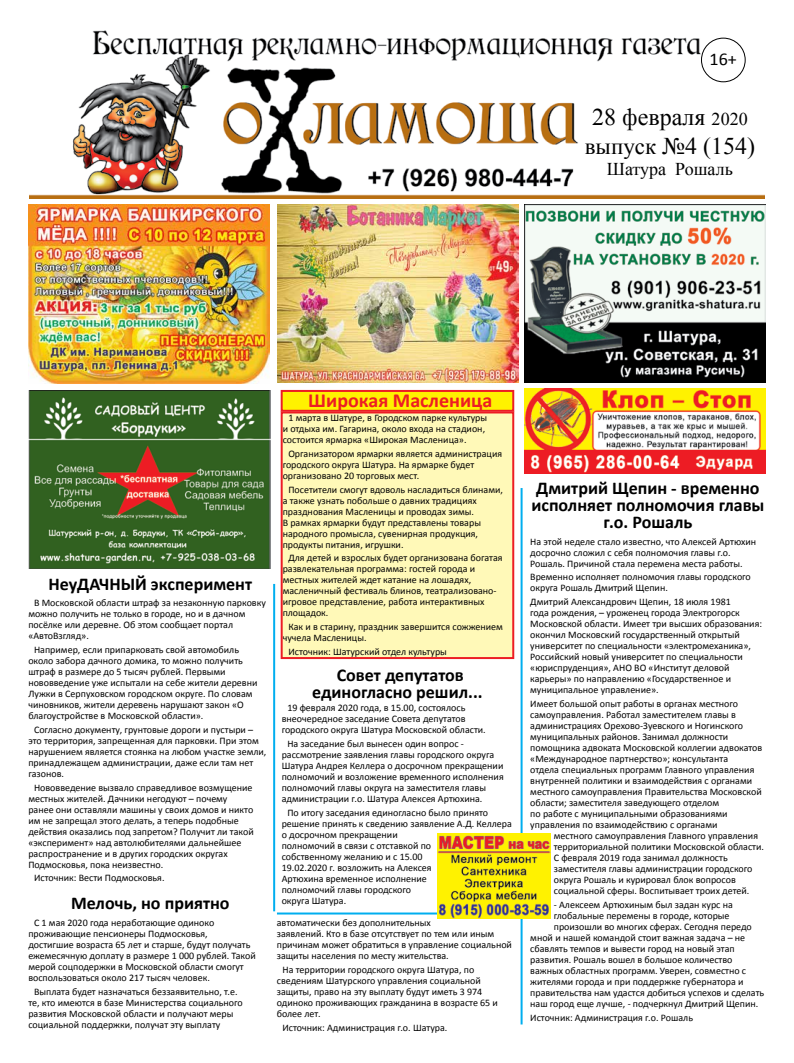
<style>
.page{position:relative;width:794px;height:1063px;background:#fff}
.page>*{position:absolute;margin:0;border:0;box-sizing:border-box;transform-origin:0 0}
.t1{font:24px/28.8px "Times New Roman";color:#000;text-align:center}
.t2{font:700 20px "Calibri";color:#ed1d24}
.t3{font:700 18px/17px "Calibri";color:#000;text-align:center}
.t4{font:18px "Times New Roman";color:#000}
.t5{font:18px "Calibri";color:#000}
.t6{font:10px/11px "Calibri";color:#000}
.s1{font-size:18px}
.s2{font-size:23px}
</style>
<div class="page">
<img style="left:30px;top:30px;width:734px;height:169px">
<div style="left:701px;top:38px;width:44px;height:44px;border:1px solid #000;border-radius:50%"></div>
<svg style="left:582px;top:106px;width:174px;height:76px"></svg>
<img style="left:524px;top:389px;width:241px;height:85px">
<div style="left:282px;top:412px;width:231px;height:246px;background:#fff9b8"></div>
<div style="left:281px;top:411px;width:233px;height:248px;border:2px solid #ed1d24"></div>
<div style="left:282px;top:391px;width:231px;height:20px;background:#fff200"></div>
<div style="left:281px;top:390px;width:233px;height:22px;border:2px solid #ed1d24"></div>
<hr style="left:273px;top:584px;width:2px;height:327px;background:#00aeef">
<hr style="left:277px;top:913px;width:170px;height:2px;background:#00aeef">
<hr style="left:520px;top:488px;width:2px;height:536px;background:#00aeef">
<img style="left:524px;top:204px;width:241px;height:179px">
<img style="left:277px;top:204px;width:241px;height:179px">
<img style="left:28px;top:205px;width:241px;height:178px">
<img style="left:28px;top:390px;width:243px;height:179px">
<img style="left:437px;top:834px;width:114px;height:85px">
<h3 class="t5" style="left:709px;top:47px;width:29px">16+</h3>
<h1 class="t1" style="left:584px;top:102px;width:172px">28 февраля <span class="s1">2020 </span><span class="s2">выпуск</span> №4 (154)</h1>
<h3 class="t4" style="left:607px;top:157px;width:128px">Шатура Рошаль</h3>
<h3 class="t3" style="left:48px;top:576px;width:205px">НеуДАЧНЫЙ эксперимент</h3>
<p class="t6" style="left:28px;top:597px;width:239px;text-indent:6px">В Московской области штраф за незаконную парковку можно получить не только в городе, но и в дачном посёлке или деревне. Об этом сообщает портал «АвтоВзгляд».</p>
<p class="t6" style="left:28px;top:644px;width:231px;text-indent:6px">Например, если припарковать свой автомобиль около забора дачного домика, то можно получить штраф в размере до 5 тысяч рублей. Первыми нововведение уже испытали на себе жители деревни Лужки в Серпуховском городском округе. По словам чиновников, жители деревень нарушают закон «О благоустройстве в Московской области».</p>
<p class="t6" style="left:28px;top:724px;width:240px;text-indent:6px">Согласно документу, грунтовые дороги и пустыри – это территория, запрещенная для парковки. При этом нарушением является стоянка на любом участке земли, принадлежащем администрации, даже если там нет газонов.</p>
<p class="t6" style="left:28px;top:782px;width:227px;text-indent:6px">Нововведение вызвало справедливое возмущение местных жителей. Дачники негодуют – почему ранее они оставляли машины у своих домов и никто им не запрещал этого делать, а теперь подобные действия оказались под запретом? Получит ли такой «эксперимент» над автолюбителями дальнейшее распространение и в других городских округах Подмосковья, пока неизвестно.</p>
<p class="t6" style="left:34px;top:873px;width:132px">Источник: Вести Подмосковья.</p>
<p class="t6" style="left:28px;top:918px;width:229px;text-indent:6px">С 1 мая 2020 года неработающие одиноко проживающие пенсионеры Подмосковья,<br>достигшие возраста 65 лет и старше, будут получать ежемесячную доплату в размере 1 000 рублей. Такой мерой соцподержки в Московской области смогут воспользоваться около 217 тысяч человек.</p>
<p class="t6" style="left:28px;top:986px;width:216px;text-indent:6px">Выплата будет назначаться беззаявительно, т.е. те, кто имеются в базе Министерства социального развития Московской области и получают меры социальной поддержки, получат эту выплату</p>
<h3 class="t3" style="left:71px;top:895px;width:160px">Мелочь, но приятно</h3>
<h2 class="t2" style="left:308px;top:388px;width:186px">Широкая Масленица</h2>
<p class="t6" style="left:283px;top:412px;width:206px;text-indent:6px">1 марта в Шатуре, в Городском парке культуры и отдыха им. Гагарина, около входа на стадион, состоится ярмарка «Широкая Масленица».</p>
<p class="t6" style="left:283px;top:448px;width:221px;text-indent:6px">Организатором ярмарки является администрация городского округа Шатура. На ярмарке будет организовано 20 торговых мест.</p>
<p class="t6" style="left:283px;top:484px;width:222px;text-indent:6px">Посетители смогут вдоволь насладиться блинами, а также узнать побольше о давних традициях празднования Масленицы и проводах зимы.<br>В рамках ярмарки будут представлены товары народного промысла, сувенирная продукция, продукты питания, игрушки.</p>
<p class="t6" style="left:283px;top:553px;width:221px;text-indent:6px">Для детей и взрослых будет организована богатая развлекательная программа: гостей города и местных жителей ждет катание на лошадях, масленичный фестиваль блинов, театрализовано&shy;игровое представление, работа интерактивных площадок.</p>
<p class="t6" style="left:283px;top:622px;width:222px;text-indent:6px">Как и в старину, праздник завершится сожжением чучела Масленицы.</p>
<p class="t6" style="left:288px;top:646px;width:160px">Источник: Шатурский отдел культуры</p>
<h3 class="t3" style="left:312px;top:667px;width:172px">Совет депутатов единогласно решил...</h3>
<p class="t6" style="left:282px;top:702px;width:206px;text-indent:6px">19 февраля 2020 года, в 15.00, состоялось внеочередное заседание Совета депутатов городского округа Шатура Московской области.</p>
<p class="t6" style="left:282px;top:738px;width:224px;text-indent:6px">На заседание был вынесен один вопрос - рассмотрение заявления главы городского округа Шатура Андрея Келлера о досрочном прекращении полномочий и возложение временного исполнения полномочий главы округа на заместителя главы администрации г.о. Шатура Алексея Артюхина.</p>
<p class="t6" style="left:282px;top:807px;width:232px;text-indent:6px">По итогу заседания единогласно было принято решение принять к сведению заявление А.Д. Келлера о досрочном прекращении<br>полномочий в связи с отставкой по<br>собственному желанию и с 15.00<br>19.02.2020 г. возложить на Алексея<br>Артюхина временное исполнение<br>полномочий главы городского<br>округа Шатура.</p>
<p class="t6" style="left:277px;top:918px;width:237px">автоматически без дополнительных<br>заявлений. Кто в базе отсутствует по тем или иным причинам может обратиться в управление социальной защиты населения по месту жительства.</p>
<p class="t6" style="left:277px;top:964px;width:223px;text-indent:6px">На территории городского округа Шатура, по сведениям Шатурского управления социальной защиты, право на эту выплату будут иметь 3 974 одиноко проживающих гражданина в возрасте 65 и более лет.</p>
<p class="t6" style="left:282px;top:1022px;width:166px">Источник: Администрация г.о. Шатура.</p>
<h3 class="t3" style="left:531px;top:479px;width:234px">Дмитрий Щепин - временно исполняет полномочия главы г.о. Рошаль</h3>
<p class="t6" style="left:530px;top:536px;width:227px">На этой неделе стало известно, что Алексей Артюхин досрочно сложил с себя полномочия главы г.о.<br>Рошаль. Причиной стала перемена места работы.</p>
<p class="t6" style="left:530px;top:572px;width:222px">Временно исполняет полномочия главы городского округа Рошаль Дмитрий Щепин.</p>
<p class="t6" style="left:530px;top:597px;width:233px">Дмитрий Александрович Щепин, 18 июля 1981<br>года рождения, – уроженец города Электрогорск Московской области. Имеет три высших образования: окончил Московский государственный открытый университет по специальности «электромеханика», Российский новый университет по специальности «юриспруденция», АНО ВО «Институт деловой карьеры» по направлению «Государственное и муниципальное управление».</p>
<p class="t6" style="left:530px;top:698px;width:233px">Имеет большой опыт работы в органах местного самоуправления. Работал заместителем главы в администрациях Орехово-Зуевского и Ногинского муниципальных районов. Занимал должности помощника адвоката Московской коллегии адвокатов «Международное партнерство»; консультанта<br>отдела специальных программ Главного управления внутренней политики и взаимодействия с органами местного самоуправления Правительства Московской области; заместителя заведующего отделом<br>по работе с муниципальными образованиями управления по взаимодействию с органами</p>
<p class="t6" style="left:554px;top:830px;width:212px">местного самоуправления Главного управления территориальной политики Московской области.<br>С февраля 2019 года занимал должность заместителя главы администрации городского округа Рошаль и курировал блок вопросов социальной сферы. Воспитывает троих детей.</p>
<p class="t6" style="left:554px;top:899px;width:181px">- Алексеем Артюхиным был задан курс на</p>
<p class="t6" style="left:554px;top:910px;width:177px">глобальные перемены в городе, которые</p>
<p class="t6" style="left:554px;top:921px;width:200px">произошли во многих сферах. Сегодня передо</p>
<p class="t6" style="left:530px;top:932px;width:216px">мной и нашей командой стоит важная задача – не</p>
<p class="t6" style="left:530px;top:943px;width:206px">сбавлять темпов и вывести город на новый этап</p>
<p class="t6" style="left:530px;top:954px;width:204px">развития. Рошаль вошел в большое количество</p>
<p class="t6" style="left:530px;top:965px;width:217px">важных областных программ. Уверен, совместно с</p>
<p class="t6" style="left:530px;top:976px;width:215px">жителями города и при поддержке губернатора и</p>
<p class="t6" style="left:530px;top:987px;width:235px">правительства нам удастся добиться успехов и сделать</p>
<p class="t6" style="left:530px;top:998px;width:229px">наш город еще лучше, - подчеркнул Дмитрий Щепин.</p>
<p class="t6" style="left:530px;top:1012px;width:164px">Источник: Администрация г.о. Рошаль</p>
</div>
